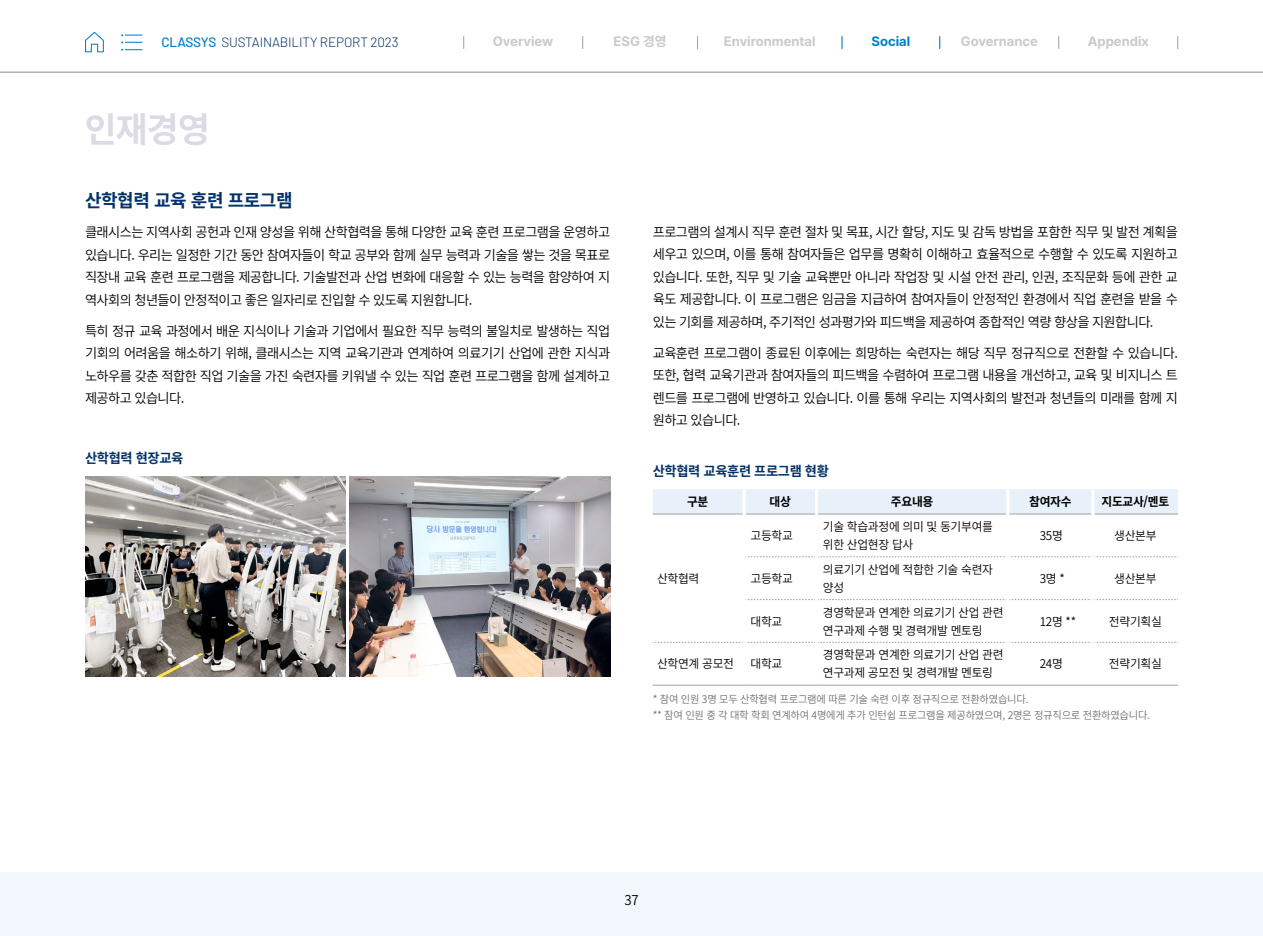
<style>
.page{position:relative;width:1263px;height:936px;background:#fff}
.page>*{position:absolute;margin:0;border:0;box-sizing:border-box;transform-origin:0 0}
.t1{font:700 36px "Pretendard";color:#dbdae5}
.t2{font:700 18px "Noto Sans CJ Kkr";letter-spacing:-.025em;color:#04326a}
.t3{font:600 13.5px/22.5px "Noto Sans CJ Kkr";letter-spacing:-.045em;color:#000;text-align:justify}
.t4{font:700 13.5px "Pretendard";color:#c9caca}
.t5{font:300 13.5px "Barlow";letter-spacing:-.01em;color:#04326a}
.t6{font:700 13.5px "Noto Sans CJ Kkr";letter-spacing:-.025em;color:#04326a}
.t7{font:700 13.5px "Pretendard";color:#0080c9}
.t8{font:600 12px/18px "Noto Sans CJ Kkr";letter-spacing:-.025em;color:#000}
.t9{font:700 12px "Noto Sans CJ Kkr";letter-spacing:-.025em;color:#000}
.t10{font:600 10.5px/15.6px "Noto Sans CJ Kkr";letter-spacing:-.025em;color:#727171}
.s1{font-weight:500;color:#0080c9}
</style>
<div class="page">
<div style="left:653px;top:489px;width:525px;height:24px;background:#e8f1fa"></div>
<hr style="left:653px;top:513px;width:90px;height:1px;background:#9fa0a0">
<hr style="left:746px;top:513px;width:69px;height:1px;background:#9fa0a0">
<hr style="left:818px;top:513px;width:188px;height:1px;background:#9fa0a0">
<hr style="left:1009px;top:513px;width:82px;height:1px;background:#9fa0a0">
<hr style="left:1094px;top:513px;width:84px;height:1px;background:#9fa0a0">
<svg style="left:746px;top:556px;width:432px;height:1px"></svg>
<svg style="left:746px;top:599px;width:432px;height:1px"></svg>
<svg style="left:653px;top:642px;width:525px;height:1px"></svg>
<hr style="left:743px;top:489px;width:3px;height:25px;background:#fff">
<hr style="left:815px;top:489px;width:3px;height:25px;background:#fff">
<hr style="left:1006px;top:489px;width:3px;height:25px;background:#fff">
<hr style="left:1091px;top:489px;width:3px;height:25px;background:#fff">
<hr style="left:815px;top:556px;width:3px;height:43px;background:#fff">
<hr style="left:1006px;top:556px;width:3px;height:43px;background:#fff">
<hr style="left:1091px;top:556px;width:3px;height:43px;background:#fff">
<hr style="left:815px;top:599px;width:3px;height:43px;background:#fff">
<hr style="left:1006px;top:599px;width:3px;height:43px;background:#fff">
<hr style="left:1091px;top:599px;width:3px;height:43px;background:#fff">
<hr style="left:743px;top:642px;width:3px;height:43px;background:#fff">
<hr style="left:815px;top:642px;width:3px;height:43px;background:#fff">
<hr style="left:1006px;top:642px;width:3px;height:43px;background:#fff">
<hr style="left:1091px;top:642px;width:3px;height:43px;background:#fff">
<hr style="left:653px;top:685px;width:91px;height:1px;background:#9fa0a0">
<hr style="left:744px;top:685px;width:72px;height:1px;background:#9fa0a0">
<hr style="left:816px;top:685px;width:192px;height:1px;background:#9fa0a0">
<hr style="left:1008px;top:685px;width:85px;height:1px;background:#9fa0a0">
<hr style="left:1093px;top:685px;width:85px;height:1px;background:#9fa0a0">
<hr style="left:0;top:72px;width:1263px;height:1px;background:#898989">
<svg style="left:85px;top:32px;width:19px;height:21px"></svg>
<svg style="left:121px;top:34px;width:21px;height:2px"></svg>
<svg style="left:121px;top:42px;width:21px;height:1px"></svg>
<svg style="left:121px;top:49px;width:21px;height:2px"></svg>
<svg style="left:463px;top:36px;width:1px;height:13px"></svg>
<svg style="left:1177px;top:36px;width:1px;height:13px"></svg>
<svg style="left:1058px;top:36px;width:1px;height:13px"></svg>
<svg style="left:939px;top:36px;width:1px;height:13px"></svg>
<svg style="left:841px;top:36px;width:1px;height:13px"></svg>
<svg style="left:697px;top:36px;width:1px;height:13px"></svg>
<svg style="left:582px;top:36px;width:1px;height:13px"></svg>
<div style="left:0;top:872px;width:1263px;height:63px;background:#f1f7fc"></div>
<img style="left:85px;top:476px;width:260px;height:200px">
<img style="left:350px;top:476px;width:260px;height:200px">
<p class="t5" style="left:162px;top:32px;width:239px"><span class="s1">CLASSYS</span> SUSTAINABILITY REPORT 2023</p>
<p class="t4" style="left:493px;top:33px;width:62px">Overview</p>
<p class="t4" style="left:614px;top:33px;width:54px">ESG 경영</p>
<p class="t4" style="left:724px;top:33px;width:93px">Environmental</p>
<p class="t7" style="left:872px;top:33px;width:40px">Social</p>
<p class="t4" style="left:961px;top:33px;width:79px">Governance</p>
<p class="t4" style="left:1088px;top:33px;width:63px">Appendix</p>
<h1 class="t1" style="left:85px;top:109px;width:126px">인재경영</h1>
<h2 class="t2" style="left:85px;top:190px;width:209px">산학협력 교육 훈련 프로그램</h2>
<p class="t3" style="left:85px;top:221px;width:527px">클래시스는 지역사회 공헌과 인재 양성을 위해 산학협력을 통해 다양한 교육 훈련 프로그램을 운영하고 있습니다. 우리는 일정한 기간 동안 참여자들이 학교 공부와 함께 실무 능력과 기술을 쌓는 것을 목표로 직장내 교육 훈련 프로그램을 제공합니다. 기술발전과 산업 변화에 대응할 수 있는 능력을 함양하여 지 역사회의 청년들이 안정적이고 좋은 일자리로 진입할 수 있도록 지원합니다.</p>
<p class="t3" style="left:85px;top:320px;width:527px">특히 정규 교육 과정에서 배운 지식이나 기술과 기업에서 필요한 직무 능력의 불일치로 발생하는 직업 기회의 어려움을 해소하기 위해, 클래시스는 지역 교육기관과 연계하여 의료기기 산업에 관한 지식과 노하우를 갖춘 적합한 직업 기술을 가진 숙련자를 키워낼 수 있는 직업 훈련 프로그램을 함께 설계하고 제공하고 있습니다.</p>
<p class="t6" style="left:85px;top:450px;width:100px">산학협력 현장교육</p>
<p class="t3" style="left:653px;top:221px;width:527px">프로그램의 설계시 직무 훈련 절차 및 목표, 시간 할당, 지도 및 감독 방법을 포함한 직무 및 발전 계획을 세우고 있으며, 이를 통해 참여자들은 업무를 명확히 이해하고 효율적으로 수행할 수 있도록 지원하고 있습니다. 또한, 직무 및 기술 교육뿐만 아니라 작업장 및 시설 안전 관리, 인권, 조직문화 등에 관한 교 육도 제공합니다. 이 프로그램은 임금을 지급하여 참여자들이 안정적인 환경에서 직업 훈련을 받을 수 있는 기회를 제공하며, 주기적인 성과평가와 피드백을 제공하여 종합적인 역량 향상을 지원합니다.</p>
<p class="t3" style="left:653px;top:342px;width:527px">교육훈련 프로그램이 종료된 이후에는 희망하는 숙련자는 해당 직무 정규직으로 전환할 수 있습니다. 또한, 협력 교육기관과 참여자들의 피드백을 수렴하여 프로그램 내용을 개선하고, 교육 및 비지니스 트 렌드를 프로그램에 반영하고 있습니다. 이를 통해 우리는 지역사회의 발전과 청년들의 미래를 함께 지 원하고 있습니다.</p>
<p class="t6" style="left:653px;top:463px;width:178px">산학협력 교육훈련 프로그램 현황</p>
<p class="t9" style="left:687px;top:495px;width:23px">구분</p>
<p class="t9" style="left:770px;top:495px;width:23px">대상</p>
<p class="t9" style="left:891px;top:495px;width:44px">주요내용</p>
<p class="t9" style="left:1029px;top:495px;width:44px">참여자수</p>
<p class="t9" style="left:1101px;top:495px;width:69px">지도교사/멘토</p>
<p class="t8" style="left:657px;top:569px;width:44px">산학협력</p>
<p class="t8" style="left:750px;top:527px;width:44px">고등학교</p>
<p class="t8" style="left:823px;top:518px;width:172px">기술 학습과정에 의미 및 동기부여를 위한 산업현장 답사</p>
<p class="t8" style="left:1040px;top:527px;width:25px">35명</p>
<p class="t8" style="left:1114px;top:527px;width:44px">생산본부</p>
<p class="t8" style="left:750px;top:569px;width:44px">고등학교</p>
<p class="t8" style="left:823px;top:560px;width:172px">의료기기 산업에 적합한 기술 숙련자 양성</p>
<p class="t8" style="left:1040px;top:569px;width:27px">3명 *</p>
<p class="t8" style="left:1114px;top:569px;width:44px">생산본부</p>
<p class="t8" style="left:750px;top:612px;width:33px">대학교</p>
<p class="t8" style="left:823px;top:603px;width:182px">경영학문과 연계한 의료기기 산업 관련 연구과제 수행 및 경력개발 멘토링</p>
<p class="t8" style="left:1040px;top:612px;width:38px">12명 **</p>
<p class="t8" style="left:1109px;top:612px;width:54px">전략기획실</p>
<p class="t8" style="left:657px;top:655px;width:78px">산학연계 공모전</p>
<p class="t8" style="left:750px;top:655px;width:33px">대학교</p>
<p class="t8" style="left:823px;top:646px;width:182px">경영학문과 연계한 의료기기 산업 관련 연구과제 공모전 및 경력개발 멘토링</p>
<p class="t8" style="left:1040px;top:655px;width:25px">24명</p>
<p class="t8" style="left:1109px;top:655px;width:54px">전략기획실</p>
<p class="t10" style="left:653px;top:691px;width:499px">* 참여 인원 3명 모두 산학협력 프로그램에 따른 기술 숙련 이후 정규직으로 전환하였습니다.<br>** 참여 인원 중 각 대학 학회 연계하여 4명에게 추가 인턴쉽 프로그램을 제공하였으며, 2명은 정규직으로 전환하였습니다.</p>
<p class="t3" style="left:624px;top:889px;width:16px">37</p>
</div>
